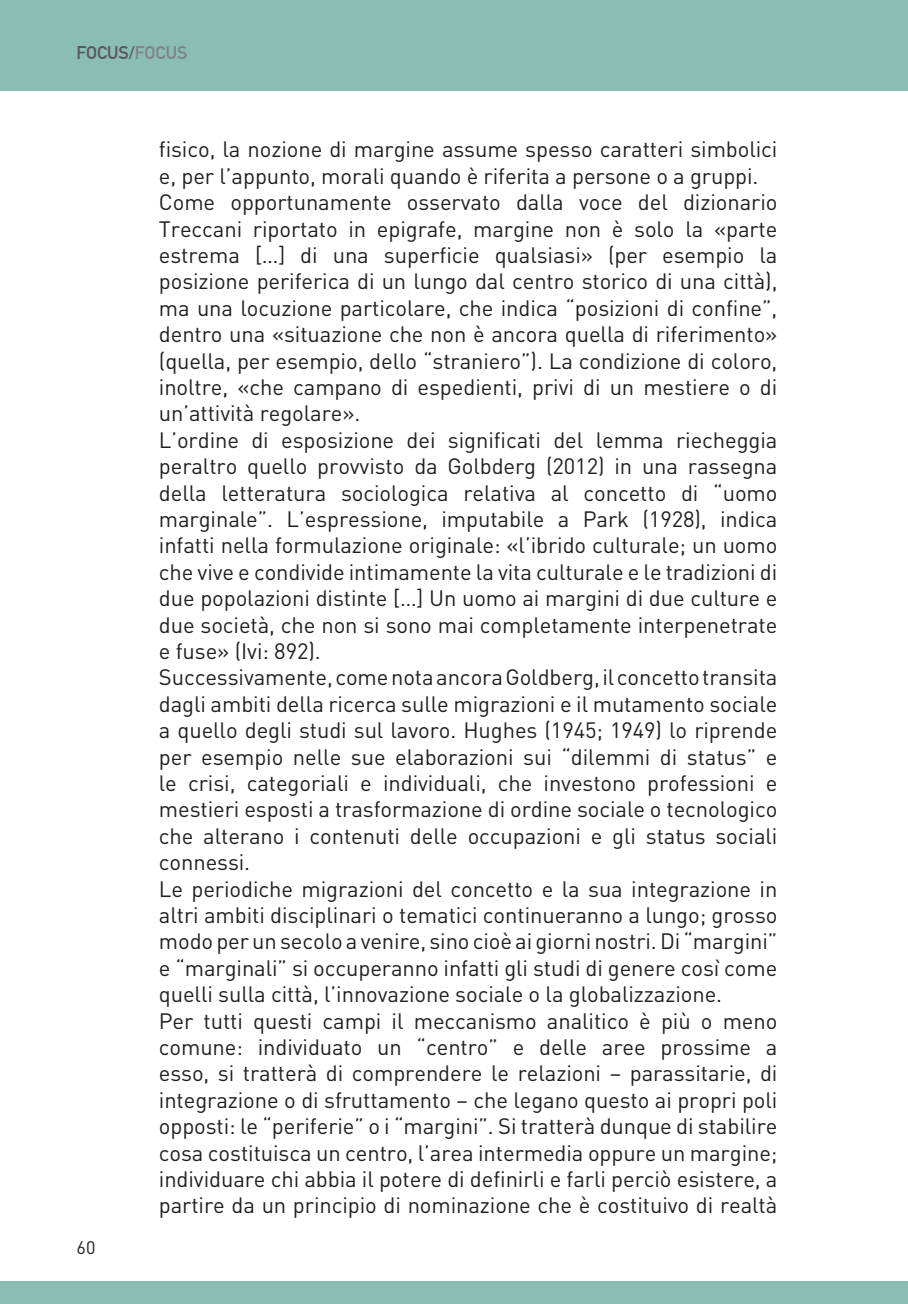
<style>
.page{position:relative;width:908px;height:1304px;background:#fff}
.page>*{position:absolute;margin:0;border:0;box-sizing:border-box;transform-origin:0 0}
.t1{font:22px/26.4px "DIN";letter-spacing:-.005em;color:#231f20;text-align:justify}
.t2{font:700 18px "DIN Alternate";color:#57585a}
.t3{font:18px "DIN";color:#231f20}
.s1{color:#808285}
</style>
<div class="page">
<div style="left:0;top:0;width:907px;height:90px;background:#8abeb2"></div>
<div style="left:0;top:1281px;width:907px;height:23px;background:#8abeb2"></div>
<p class="t2" style="left:77px;top:39px;width:112px">FOCUS/<span class="s1">FOCUS</span></p>
<p class="t3" style="left:77px;top:1237px;width:20px">60</p>
<p class="t1" style="left:159px;top:136px;width:620px">fisico, la nozione di margine assume spesso caratteri simbolici e, per l’appunto, morali quando è riferita a persone o a gruppi.</p>
<p class="t1" style="left:159px;top:189px;width:620px">Come opportunamente osservato dalla voce del dizionario Treccani riportato in epigrafe, margine non è solo la «parte estrema […] di una superficie qualsiasi» (per esempio la posizione periferica di un lungo dal centro storico di una città), ma una locuzione particolare, che indica “posizioni di confine”, dentro una «situazione che non è ancora quella di riferimento» (quella, per esempio, dello “straniero”). La condizione di coloro, inoltre, «che campano di espedienti, privi di un mestiere o di un’attività regolare».</p>
<p class="t1" style="left:159px;top:426px;width:620px">L’ordine di esposizione dei significati del lemma riecheggia peraltro quello provvisto da Golbderg (2012) in una rassegna della letteratura sociologica relativa al concetto di “uomo marginale”. L’espressione, imputabile a Park (1928), indica infatti nella formulazione originale: «l’ibrido culturale; un uomo che vive e condivide intimamente la vita culturale e le tradizioni di due popolazioni distinte […] Un uomo ai margini di due culture e due società, che non si sono mai completamente interpenetrate e fuse» (Ivi: 892).</p>
<p class="t1" style="left:159px;top:664px;width:620px">Successivamente, come nota ancora Goldberg, il concetto transita dagli ambiti della ricerca sulle migrazioni e il mutamento sociale a quello degli studi sul lavoro. Hughes (1945; 1949) lo riprende per esempio nelle sue elaborazioni sui “dilemmi di status” e le crisi, categoriali e individuali, che investono professioni e mestieri esposti a trasformazione di ordine sociale o tecnologico che alterano i contenuti delle occupazioni e gli status sociali connessi.</p>
<p class="t1" style="left:159px;top:875px;width:619px">Le periodiche migrazioni del concetto e la sua integrazione in altri ambiti disciplinari o tematici continueranno a lungo; grosso modo per un secolo a venire, sino cioè ai giorni nostri. Di “margini” e “marginali” si occuperanno infatti gli studi di genere così come quelli sulla città, l’innovazione sociale o la globalizzazione.</p>
<p class="t1" style="left:159px;top:1007px;width:620px">Per tutti questi campi il meccanismo analitico è più o meno comune: individuato un “centro” e delle aree prossime a esso, si tratterà di comprendere le relazioni – parassitarie, di integrazione o di sfruttamento – che legano questo ai propri poli opposti: le “periferie” o i “margini”. Si tratterà dunque di stabilire cosa costituisca un centro, l’area intermedia oppure un margine; individuare chi abbia il potere di definirli e farli perciò esistere, a partire da un principio di nominazione che è costituivo di realtà</p>
</div>
